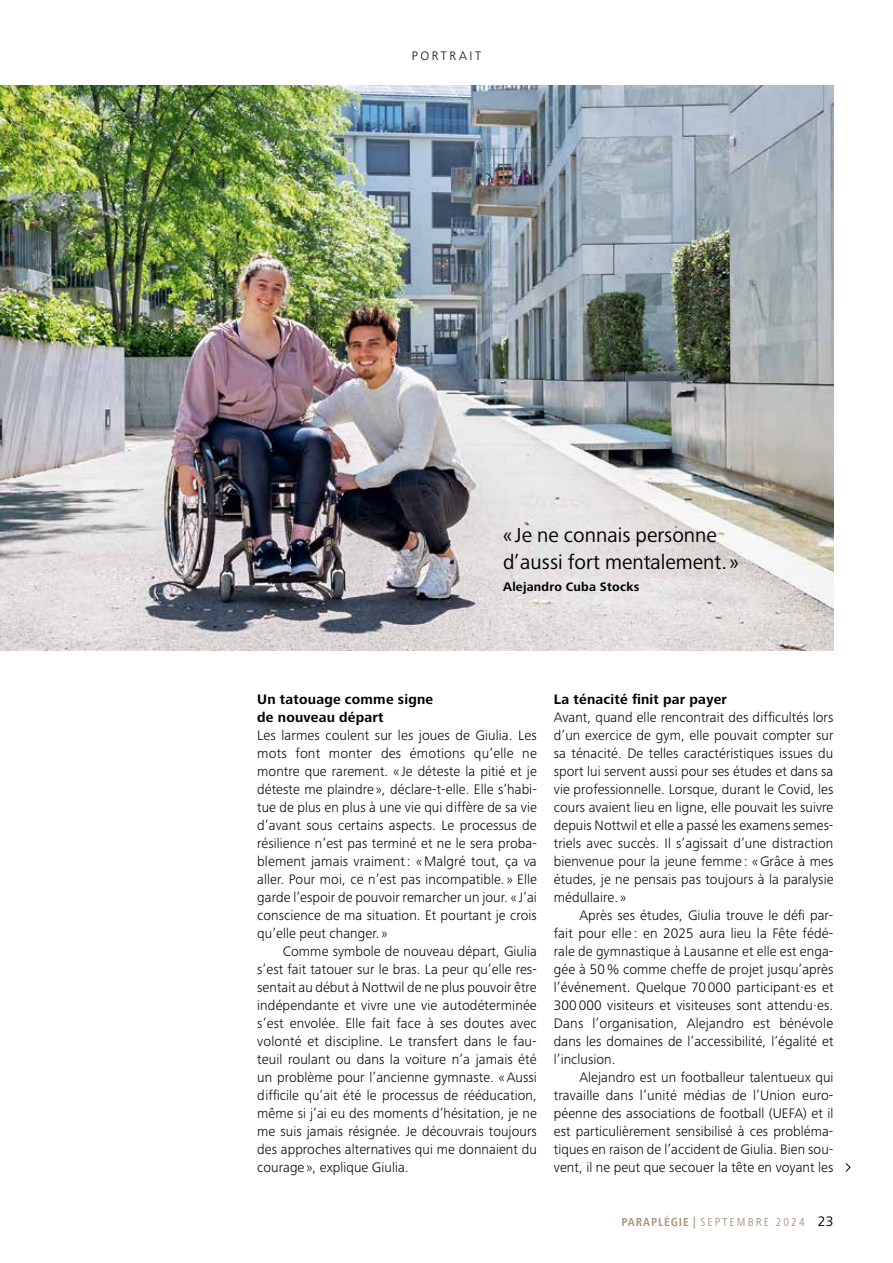
<style>
.page{position:relative;width:893px;height:1263px;background:#fff}
.page>*{position:absolute;margin:0;border:0;box-sizing:border-box;transform-origin:0 0}
.t1{font:21px/27px "Frutiger Next Pro";color:#000}
.t2{font:300 14.25px/18px "Frutiger Next Pro";letter-spacing:.005em;color:#000;text-align:justify}
.t3{font:700 14.25px/18px "Frutiger Next Pro";letter-spacing:.015em;color:#000}
.t4{font:700 12.75px "Frutiger Next Pro";letter-spacing:.02em;color:#000}
.t5{font:300 12.75px "Frutiger Next Pro";letter-spacing:.2em;color:#000}
.t6{font:condensed 12px "Frutiger Next Pro";letter-spacing:.18em;color:#a79379}
.s1{font-weight:700}
.s2{font-stretch:normal;font-size:14.25px;color:#000}
</style>
<div class="page">
<img style="left:0;top:85px;width:833px;height:565px">
<svg style="left:845px;top:1163px;width:6px;height:9px"></svg>
<p class="t5" style="left:412px;top:48px;width:71px">PORTRAIT</p>
<h1 class="t1" style="left:503px;top:521px;width:237px">« Je ne connais personne d’aussi fort mentalement. »</h1>
<p class="t4" style="left:503px;top:579px;width:138px">Alejandro Cuba Stocks</p>
<p class="t3" style="left:257px;top:690px;width:177px">Un tatouage comme signe de nouveau départ</p>
<p class="t2" style="left:257px;top:726px;width:281px">Les larmes coulent sur les joues de Giulia. Les mots font monter des émotions qu’elle ne montre que rarement. « Je déteste la pitié et je déteste me plaindre », déclare-t-elle. Elle s’habi&shy;tue de plus en plus à une vie qui diffère de sa vie d’avant sous certains aspects. Le processus de résilience n’est pas terminé et ne le sera proba&shy;blement jamais vraiment: «Malgré tout, ça va aller. Pour moi, ce n’est pas incompatible. » Elle garde l’espoir de pouvoir remarcher un jour. « J’ai conscience de ma situation. Et pourtant je crois qu’elle peut changer. »</p>
<p class="t2" style="left:257px;top:942px;width:281px;text-indent:26px">Comme symbole de nouveau départ, Giulia s’est fait tatouer sur le bras. La peur qu’elle res&shy;sentait au début à Nottwil de ne plus pouvoir être indépendante et vivre une vie autodéterminée s’est envolée. Elle fait face à ses doutes avec volonté et discipline. Le transfert dans le fau&shy;teuil roulant ou dans la voiture n’a jamais été un problème pour l’ancienne gymnaste. «Aussi difficile qu’ait été le processus de rééducation, même si j’ai eu des moments d’hésitation, je ne me suis jamais résignée. Je découvrais toujours des approches alternatives qui me donnaient du courage », explique Giulia.</p>
<p class="t3" style="left:554px;top:690px;width:175px">La ténacité finit par payer</p>
<p class="t2" style="left:554px;top:708px;width:281px">Avant, quand elle rencontrait des difficultés lors d’un exercice de gym, elle pouvait compter sur sa ténacité. De telles caractéristiques issues du sport lui servent aussi pour ses études et dans sa vie professionnelle. Lorsque, durant le Covid, les cours avaient lieu en ligne, elle pouvait les suivre depuis Nottwil et elle a passé les examens semes&shy;triels avec succès. Il s’agissait d’une distraction bienvenue pour la jeune femme : «Grâce à mes études, je ne pensais pas toujours à la paralysie médullaire. »</p>
<p class="t2" style="left:554px;top:906px;width:281px;text-indent:26px">Après ses études, Giulia trouve le défi par&shy;fait pour elle : en 2025 aura lieu la Fête fédé&shy;rale de gymnastique à Lausanne et elle est enga&shy;gée à 50% comme cheffe de projet jusqu’après l’événement. Quelque 70 000 participant∙es et 300 000 visiteurs et visiteuses sont attendu·es.<br>Dans l’organisation, Alejandro est bénévole dans les domaines de l’accessibilité, l’égalité et l’inclusion.</p>
<p class="t2" style="left:554px;top:1068px;width:281px;text-indent:26px">Alejandro est un footballeur talentueux qui travaille dans l’unité médias de l’Union euro&shy;péenne des associations de football (UEFA) et il est particulièrement sensibilisé à ces probléma&shy;tiques en raison de l’accident de Giulia. Bien sou&shy;vent, il ne peut que secouer la tête en voyant les</p>
<p class="t6" style="left:621px;top:1215px;width:213px"><span class="s1">PARAPLÉGIE |</span> SEPTEMBRE 2024 <span class="s2">23</span></p>
</div>
